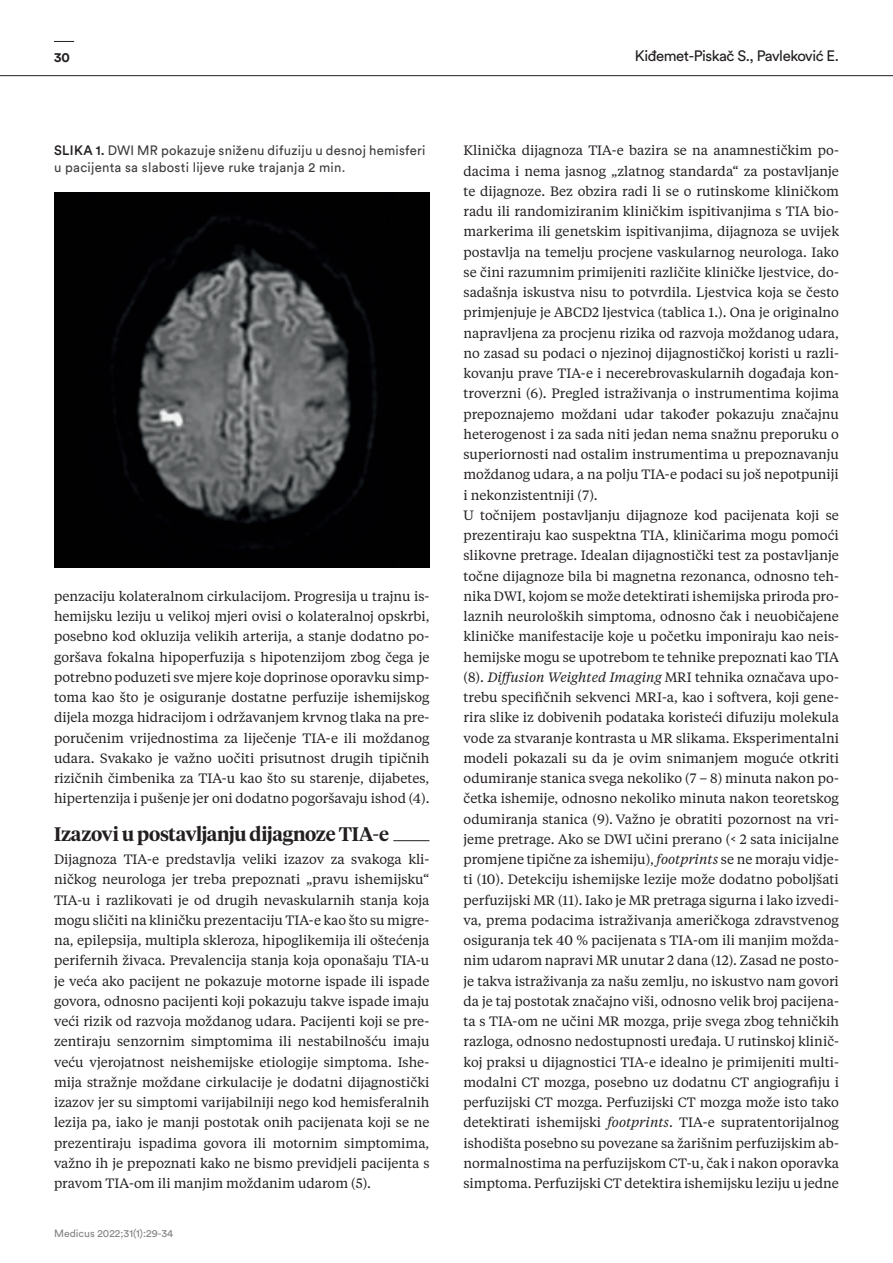
<style>
.page{position:relative;width:893px;height:1263px;background:#fff}
.page>*{position:absolute;margin:0;border:0;box-sizing:border-box;transform-origin:0 0}
.t1{font:600 19.5px "Tiempos Headline";letter-spacing:-.01em;color:#231f20}
.t2{font:15px "Circular Pro";letter-spacing:-.03em;color:#231f20}
.t3{font:13.5px/20.2px "Tiempos Headline";color:#231f20;text-align:justify}
.t4{font:13.5px/16.2px "Circular Pro";letter-spacing:.02em;color:#3e3e3f}
.t5{font:700 13.5px "Circular Pro";color:#231f20}
.t6{font:10.5px "Circular Pro";color:#808285}
.s1{font-weight:500;color:#231f20}
.s2{font-style:italic}
</style>
<div class="page">
<hr style="left:54px;top:840px;width:375px;height:1px;background:#231f20">
<hr style="left:54px;top:839px;width:339px;height:3px;background:#fff">
<hr style="left:0;top:75px;width:893px;height:1px;background:#231f20">
<svg style="left:54px;top:41px;width:20px;height:1px"></svg>
<div style="left:54px;top:192px;width:375px;height:376px;background:#010102"></div>
<img style="left:113px;top:216px;width:264px;height:333px">
<p class="t5" style="left:54px;top:47px;width:17px">30</p>
<p class="t2" style="left:635px;top:46px;width:206px">Kiđemet-Piskač S., Pavleković E.</p>
<p class="t4" style="left:54px;top:142px;width:373px"><span class="s1">SLIKA 1.</span> DWI MR pokazuje sniženu difuziju u desnoj hemisferi u pacijenta sa slabosti lijeve ruke trajanja 2 min.</p>
<p class="t3" style="left:54px;top:585px;width:377px">penzaciju kolateralnom cirkulacijom. Progresija u trajnu is&shy;hemijsku leziju u velikoj mjeri ovisi o kolateralnoj opskrbi, posebno kod okluzija velikih arterija, a stanje dodatno po&shy;goršava fokalna hipoperfuzija s hipotenzijom zbog čega je potrebno poduzeti sve mjere koje doprinose oporavku simp&shy;toma kao što je osiguranje dostatne perfuzije ishemijskog dijela mozga hidracijom i održavanjem krvnog tlaka na pre&shy;poručenim vrijednostima za liječenje TIA-e ili moždanog udara. Svakako je važno uočiti prisutnost drugih tipičnih rizičnih čimbenika za TIA-u kao što su starenje, dijabetes, hipertenzija i pušenje jer oni dodatno pogoršavaju ishod (4).</p>
<h1 class="t1" style="left:54px;top:820px;width:336px">Izazovi u postavljanju dijagnoze TIA-e</h1>
<p class="t3" style="left:54px;top:849px;width:377px">Dijagnoza TIA-e predstavlja veliki izazov za svakoga kli&shy;ničkog neurologa jer treba prepoznati „pravu ishemijsku“ TIA-u i razlikovati je od drugih nevaskularnih stanja koja mogu sličiti na kliničku prezentaciju TIA-e kao što su migre&shy;na, epilepsija, multipla skleroza, hipoglikemija ili oštećenja perifernih živaca. Prevalencija stanja koja oponašaju TIA-u je veća ako pacijent ne pokazuje motorne ispade ili ispade govora, odnosno pacijenti koji pokazuju takve ispade imaju veći rizik od razvoja moždanog udara. Pacijenti koji se pre&shy;zentiraju senzornim simptomima ili nestabilnošću imaju veću vjerojatnost neishemijske etiologije simptoma. Ishe&shy;mija stražnje moždane cirkulacije je dodatni dijagnostički izazov jer su simptomi varijabilniji nego kod hemisferalnih lezija pa, iako je manji postotak onih pacijenata koji se ne prezentiraju ispadima govora ili motornim simptomima, važno ih je prepoznati kako ne bismo previdjeli pacijenta s pravom TIA-om ili manjim moždanim udarom (5).</p>
<p class="t6" style="left:54px;top:1227px;width:121px">Medicus 2022;31(1):29-34</p>
<p class="t3" style="left:463px;top:140px;width:377px;text-align:left">Klinička dijagnoza TIA-e bazira se na anamnestičkim po&shy;dacima i nema jasnog „zlatnog standarda“ za postavljanje te dijagnoze. Bez obzira radi li se o rutinskome kliničkom radu ili randomiziranim kliničkim ispitivanjima s TIA bio&shy;markerima ili genetskim ispitivanjima, dijagnoza se uvijek postavlja na temelju procjene vaskularnog neurologa. Iako se čini razumnim primijeniti različite kliničke ljestvice, do&shy;sadašnja iskustva nisu to potvrdila. Ljestvica koja se često primjenjuje je ABCD2 ljestvica (tablica 1.). Ona je originalno napravljena za procjenu rizika od razvoja moždanog udara, no zasad su podaci o njezinoj dijagnostičkoj koristi u razli&shy;kovanju prave TIA-e i necerebrovaskularnih događaja kon&shy;troverzni (6). Pregled istraživanja o instrumentima kojima prepoznajemo moždani udar također pokazuju značajnu heterogenost i za sada niti jedan nema snažnu preporuku o superiornosti nad ostalim instrumentima u prepoznavanju moždanog udara, a na polju TIA-e podaci su još nepotpuniji i nekonzistentniji (7).<br>U točnijem postavljanju dijagnoze kod pacijenata koji se prezentiraju kao suspektna TIA, kliničarima mogu pomoći slikovne pretrage. Idealan dijagnostički test za postavljanje točne dijagnoze bila bi magnetna rezonanca, odnosno teh&shy;nika DWI, kojom se može detektirati ishemijska priroda pro&shy;laznih neuroloških simptoma, odnosno čak i neuobičajene kliničke manifestacije koje u početku imponiraju kao neis&shy;hemijske mogu se upotrebom te tehnike prepoznati kao TIA (8). <span class="s2">Diffusion Weighted Imaging</span> MRI tehnika označava upo&shy;trebu specifičnih sekvenci MRI-a, kao i softvera, koji gene&shy;rira slike iz dobivenih podataka koristeći difuziju molekula vode za stvaranje kontrasta u MR slikama. Eksperimentalni modeli pokazali su da je ovim snimanjem moguće otkriti odumiranje stanica svega nekoliko (7 – 8) minuta nakon po&shy;četka ishemije, odnosno nekoliko minuta nakon teoretskog odumiranja stanica (9). Važno je obratiti pozornost na vri&shy;jeme pretrage. Ako se DWI učini prerano (&lt; 2 sata inicijalne promjene tipične za ishemiju), <span class="s2">footprints</span> se ne moraju vidje&shy;ti (10). Detekciju ishemijske lezije može dodatno poboljšati perfuzijski MR (11). Iako je MR pretraga sigurna i lako izvedi&shy;va, prema podacima istraživanja američkoga zdravstvenog osiguranja tek 40 % pacijenata s TIA-om ili manjim možda&shy;nim udarom napravi MR unutar 2 dana (12). Zasad ne posto&shy;je takva istraživanja za našu zemlju, no iskustvo nam govori da je taj postotak značajno viši, odnosno velik broj pacijena&shy;ta s TIA-om ne učini MR mozga, prije svega zbog tehničkih razloga, odnosno nedostupnosti uređaja. U rutinskoj klinič&shy;koj praksi u dijagnostici TIA-e idealno je primijeniti multi&shy;modalni CT mozga, posebno uz dodatnu CT angiografiju i perfuzijski CT mozga. Perfuzijski CT mozga može isto tako detektirati ishemijski <span class="s2">footprints</span>. TIA-e supratentorijalnog ishodišta posebno su povezane sa žarišnim perfuzijskim ab&shy;normalnostima na perfuzijskom CT-u, čak i nakon oporavka simptoma. Perfuzijski CT detektira ishemijsku leziju u jedne</p>
</div>
